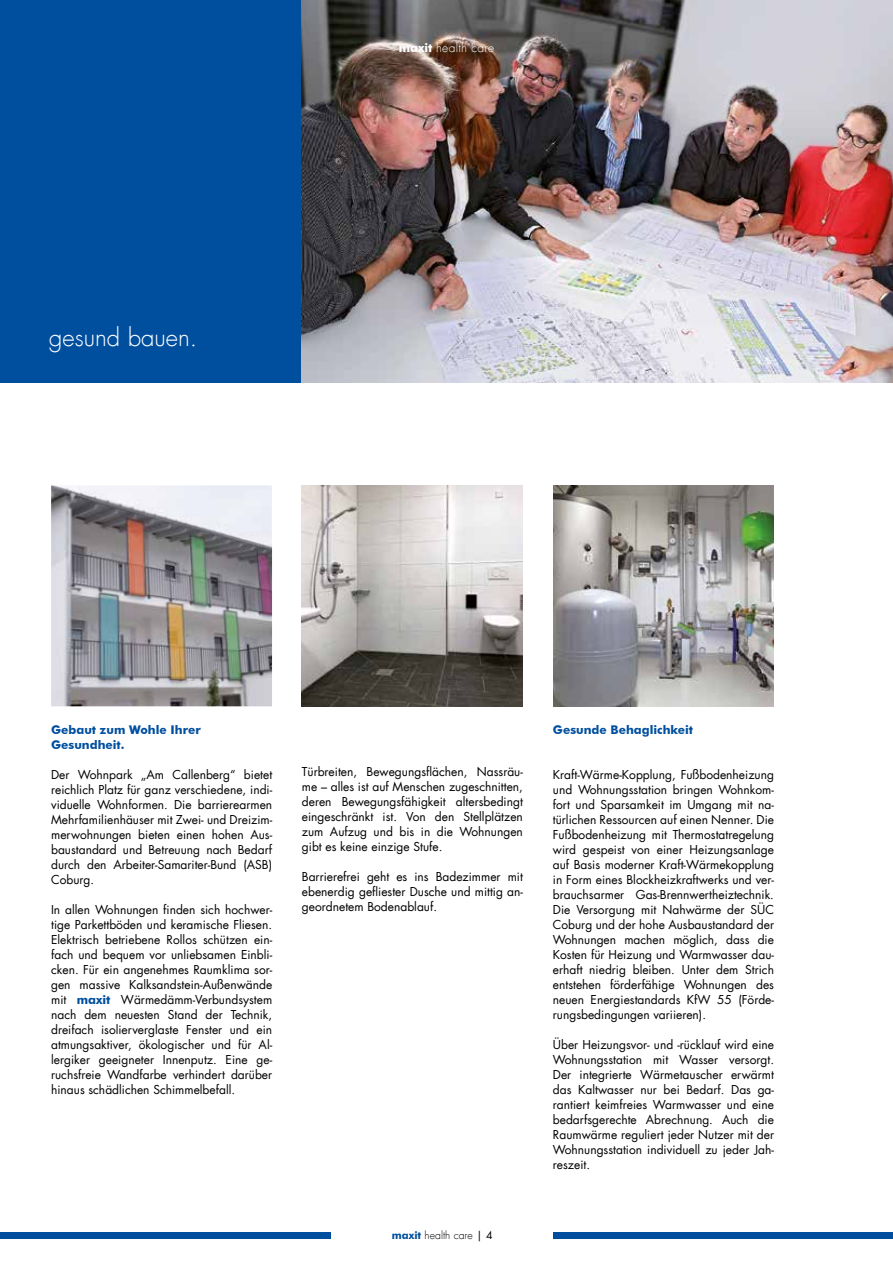
<style>
.page{position:relative;width:893px;height:1263px;background:#fff}
.page>*{position:absolute;margin:0;border:0;box-sizing:border-box;transform-origin:0 0}
.t1{font:300 24px "Futura LT";color:#fff}
.t2{font:12px/15px "Futura LT";color:#000;text-align:justify}
.t3{font:700 12px/15px "Futura BT";color:#004f9f}
.t4{font:300 12px "Futura LT";letter-spacing:.025em;color:#fff}
.t5{font:300 10.5px "Futura LT";color:#000}
.s1{font-family:"Futura BT";font-weight:700}
.s2{font-family:"Futura BT";font-weight:700;color:#004f9f}
.s3{font-weight:400}
</style>
<div class="page">
<div style="left:0;top:1232px;width:893px;height:7px;background:#004f9f"></div>
<div style="left:0;top:0;width:893px;height:383px;background:#004f9f"></div>
<img style="left:302px;top:0;width:591px;height:383px">
<div style="left:332px;top:1217px;width:221px;height:37px;background:#fff"></div>
<img style="left:302px;top:485px;width:221px;height:221px">
<img style="left:51px;top:485px;width:221px;height:221px">
<img style="left:553px;top:485px;width:221px;height:221px">
<h1 class="t1" style="left:49px;top:323px;width:150px">gesund bauen.</h1>
<p class="t4" style="left:399px;top:41px;width:97px"><span class="s1">maxit</span> health care</p>
<p class="t3" style="left:51px;top:722px;width:151px">Gebaut zum Wohle Ihrer<br>Gesundheit.</p>
<p class="t2" style="left:51px;top:767px;width:223px">Der Wohnpark „Am Callenberg“ bietet reichlich Platz für ganz verschiedene, indi&shy;viduelle Wohnformen. Die barrierearmen Mehrfamilienhäuser mit Zwei- und Dreizim&shy;merwohnungen bieten einen hohen Aus&shy;baustandard und Betreuung nach Bedarf durch den Arbeiter-Samariter-Bund (ASB)<br>Coburg.</p>
<p class="t2" style="left:51px;top:902px;width:223px">In allen Wohnungen finden sich hochwer&shy;tige Parkettböden und keramische Fliesen.<br>Elektrisch betriebene Rollos schützen ein&shy;fach und bequem vor unliebsamen Einbli&shy;cken. Für ein angenehmes Raumklima sor&shy;gen massive Kalksandstein-Außenwände mit <span class="s2">maxit</span> Wärmedämm-Verbundsystem nach dem neuesten Stand der Technik, dreifach isolierverglaste Fenster und ein atmungsaktiver, ökologischer und für Al&shy;lergiker geeigneter Innenputz. Eine ge&shy;ruchsfreie Wandfarbe verhindert darüber hinaus schädlichen Schimmelbefall.</p>
<p class="t2" style="left:302px;top:765px;width:223px">Türbreiten, Bewegungsflächen, Nassräu&shy;me – alles ist auf Menschen zugeschnitten, deren Bewegungsfähigkeit altersbedingt eingeschränkt ist. Von den Stellplätzen zum Aufzug und bis in die Wohnungen gibt es keine einzige Stufe.</p>
<p class="t2" style="left:302px;top:870px;width:223px">Barrierefrei geht es ins Badezimmer mit ebenerdig gefliester Dusche und mittig an&shy;geordnetem Bodenablauf.</p>
<p class="t5" style="left:392px;top:1229px;width:102px"><span class="s2">maxit</span> health care <span class="s3">| 4</span></p>
<p class="t3" style="left:553px;top:722px;width:142px">Gesunde Behaglichkeit</p>
<p class="t2" style="left:553px;top:767px;width:223px">Kraft-Wärme-Kopplung, Fußbodenheizung und Wohnungsstation bringen Wohnkom&shy;fort und Sparsamkeit im Umgang mit na&shy;türlichen Ressourcen auf einen Nenner. Die Fußbodenheizung mit Thermostatregelung wird gespeist von einer Heizungsanlage auf Basis moderner Kraft-Wärmekopplung in Form eines Blockheizkraftwerks und ver&shy;brauchsarmer Gas-Brennwertheiztechnik.<br>Die Versorgung mit Nahwärme der SÜC Coburg und der hohe Ausbaustandard der Wohnungen machen möglich, dass die Kosten für Heizung und Warmwasser dau&shy;erhaft niedrig bleiben. Unter dem Strich entstehen förderfähige Wohnungen des neuen Energiestandards KfW 55 (Förde&shy;rungsbedingungen variieren).</p>
<p class="t2" style="left:553px;top:1037px;width:223px">Über Heizungsvor- und -rücklauf wird eine Wohnungsstation mit Wasser versorgt.<br>Der integrierte Wärmetauscher erwärmt das Kaltwasser nur bei Bedarf. Das ga&shy;rantiert keimfreies Warmwasser und eine bedarfsgerechte Abrechnung. Auch die Raumwärme reguliert jeder Nutzer mit der Wohnungsstation individuell zu jeder Jah&shy;reszeit.</p>
</div>
